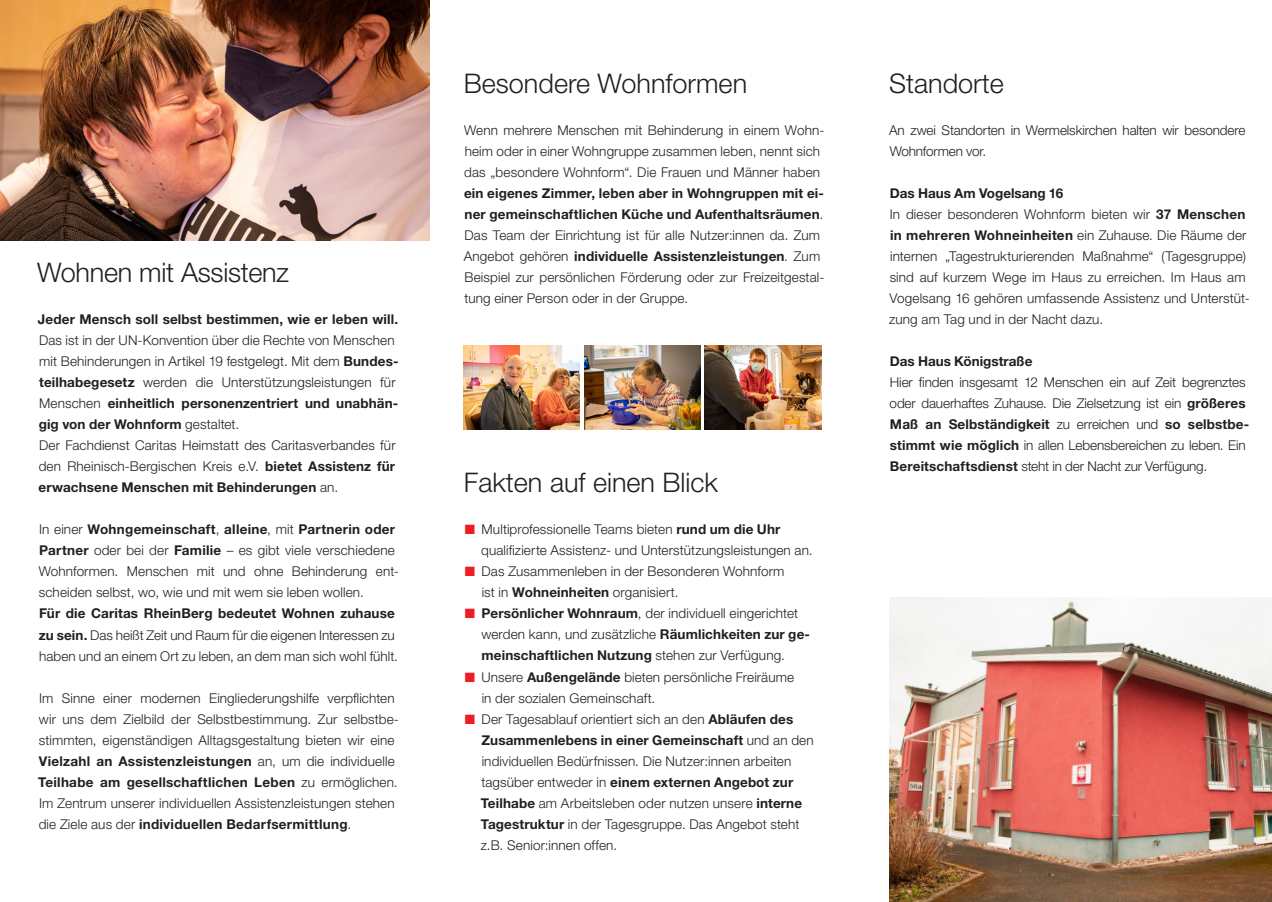
<style>
.page{position:relative;width:1272px;height:902px;background:#fff}
.page>*{position:absolute;margin:0;border:0;box-sizing:border-box;transform-origin:0 0}
.t1{font:300 27px "Helvetica Neue";color:#231f20}
.t2{font:300 13.5px/21px "Helvetica Neue";letter-spacing:.01em;color:#231f20}
.t3{font:300 13.5px/21px "Helvetica Neue";letter-spacing:-.01em;color:#231f20}
.t4{font:700 13.5px "Helvetica Neue";letter-spacing:.01em;color:#231f20}
.s1{font-weight:700}
.s2{color:#ee1d23}
</style>
<div class="page">
<img style="left:0;top:0;width:429px;height:240px">
<img style="left:889px;top:597px;width:382px;height:304px">
<img style="left:463px;top:345px;width:117px;height:84px">
<img style="left:584px;top:345px;width:116px;height:84px">
<img style="left:704px;top:345px;width:117px;height:84px">
<h1 class="t1" style="left:37px;top:256px;width:253px">Wohnen mit Assistenz</h1>
<p class="t4" style="left:38px;top:311px;width:361px">Jeder Mensch soll selbst bestimmen, wie er leben will.</p>
<p class="t2" style="left:39px;top:329px;width:361px">Das ist in der UN-Konvention über die Rechte von Menschen mit Behinderungen in Artikel 19 festgelegt. Mit dem <span class="s1">Bundes&shy;teilhabegesetz</span> werden die Unterstützungsleistungen für Menschen <span class="s1">einheitlich personenzentriert und unabhän&shy;gig von der Wohnform</span> gestaltet.<br>Der Fachdienst Caritas Heimstatt des Caritasverbandes für den Rheinisch-Bergischen Kreis e.V. <span class="s1">bietet Assistenz für erwachsene Menschen mit Behinderungen</span> an.</p>
<p class="t2" style="left:39px;top:518px;width:361px">In einer <span class="s1">Wohngemeinschaft</span>, <span class="s1">alleine</span>, mit <span class="s1">Partnerin oder Partner</span> oder bei der <span class="s1">Familie</span> – es gibt viele verschiedene Wohnformen. Menschen mit und ohne Behinderung ent&shy;scheiden selbst, wo, wie und mit wem sie leben wollen.</p>
<p class="t2" style="left:39px;top:602px;width:360px"><span class="s1">Für die Caritas RheinBerg bedeutet Wohnen zuhause zu sein.</span> Das heißt Zeit und Raum für die eigenen Interessen zu haben und an einem Ort zu leben, an dem man sich wohl fühlt.</p>
<p class="t2" style="left:38px;top:687px;width:362px">Im Sinne einer modernen Eingliederungshilfe verpflichten wir uns dem Zielbild der Selbstbestimmung. Zur selbstbe&shy;stimmten, eigenständigen Alltagsgestaltung bieten wir eine <span class="s1">Vielzahl an Assistenzleistungen</span> an, um die individuelle <span class="s1">Teilhabe am gesellschaftlichen Leben</span> zu ermöglichen.<br>Im Zentrum unserer individuellen Assistenzleistungen stehen die Ziele aus der <span class="s1">individuellen Bedarfsermittlung</span>.</p>
<h1 class="t1" style="left:464px;top:67px;width:285px">Besondere Wohnformen</h1>
<p class="t2" style="left:464px;top:119px;width:362px">Wenn mehrere Menschen mit Behinderung in einem Wohn&shy;heim oder in einer Wohngruppe zusammen leben, nennt sich das „besondere Wohnform“. Die Frauen und Männer haben</p>
<p class="t2" style="left:463px;top:182px;width:362px"><span class="s1">ein eigenes Zimmer, leben aber in Wohngruppen mit ei&shy;ner gemeinschaftlichen Küche und Aufenthaltsräumen</span>.<br>Das Team der Einrichtung ist für alle Nutzer:innen da. Zum Angebot gehören <span class="s1">individuelle Assistenzleistungen</span>. Zum Beispiel zur persönlichen Förderung oder zur Freizeitgestal&shy;tung einer Person oder in der Gruppe.</p>
<h1 class="t1" style="left:464px;top:466px;width:256px">Fakten auf einen Blick</h1>
<p class="t2" style="left:481px;top:518px;width:333px;text-indent:-16px"><span class="s2">■</span> Multiprofessionelle Teams bieten <span class="s1">rund um die Uhr </span>qualifizierte Assistenz- und Unterstützungsleistungen an.</p>
<p class="t2" style="left:481px;top:560px;width:304px;text-indent:-17px"><span class="s2">■</span> Das Zusammenleben in der Besonderen Wohnform ist in <span class="s1">Wohneinheiten</span> organisiert.</p>
<p class="t2" style="left:481px;top:602px;width:330px;text-indent:-17px"><span class="s2">■</span> <span class="s1">Persönlicher Wohnraum</span>, der individuell eingerichtet werden kann, und zusätzliche <span class="s1">Räumlichkeiten zur ge&shy;meinschaftlichen Nutzung</span> stehen zur Verfügung.</p>
<p class="t2" style="left:481px;top:665px;width:314px;text-indent:-17px"><span class="s2">■</span> Unsere <span class="s1">Außengelände</span> bieten persönliche Freiräume in der sozialen Gemeinschaft.</p>
<p class="t2" style="left:480px;top:707px;width:334px;text-indent:-16px"><span class="s2">■</span> Der Tagesablauf orientiert sich an den <span class="s1">Abläufen des Zusammenlebens in einer Gemeinschaft</span> und an den individuellen Bedürfnissen. Die Nutzer:innen arbeiten tagsüber entweder in <span class="s1">einem externen Angebot zur Teilhabe</span> am Arbeitsleben oder nutzen unsere <span class="s1">interne Tagestruktur</span> in der Tagesgruppe. Das Angebot steht z.B. Senior:innen offen.</p>
<h1 class="t1" style="left:889px;top:67px;width:116px">Standorte</h1>
<p class="t3" style="left:889px;top:119px;width:358px">An zwei Standorten in Wermelskirchen halten wir besondere<br>Wohnformen vor.</p>
<p class="t2" style="left:889px;top:182px;width:362px"><span class="s1">Das Haus Am Vogelsang 16<br></span>In dieser besonderen Wohnform bieten wir <span class="s1">37 Menschen in mehreren Wohneinheiten</span> ein Zuhause. Die Räume der internen „Tagestrukturierenden Maßnahme“ (Tagesgruppe) sind auf kurzem Wege im Haus zu erreichen. Im Haus am Vogelsang 16 gehören umfassende Assistenz und Unterstüt&shy;zung am Tag und in der Nacht dazu.</p>
<p class="t4" style="left:890px;top:353px;width:144px">Das Haus Königstraße</p>
<p class="t3" style="left:889px;top:371px;width:361px">Hier finden insgesamt 12 Menschen ein auf Zeit begrenztes oder dauerhaftes Zuhause. Die Zielsetzung ist ein <span class="s1">größeres Maß an Selbständigkeit</span> zu erreichen und <span class="s1">so selbstbe&shy;stimmt wie möglich</span> in allen Lebensbereichen zu leben. Ein <span class="s1">Bereitschaftsdienst</span> steht in der Nacht zur Verfügung.</p>
</div>
